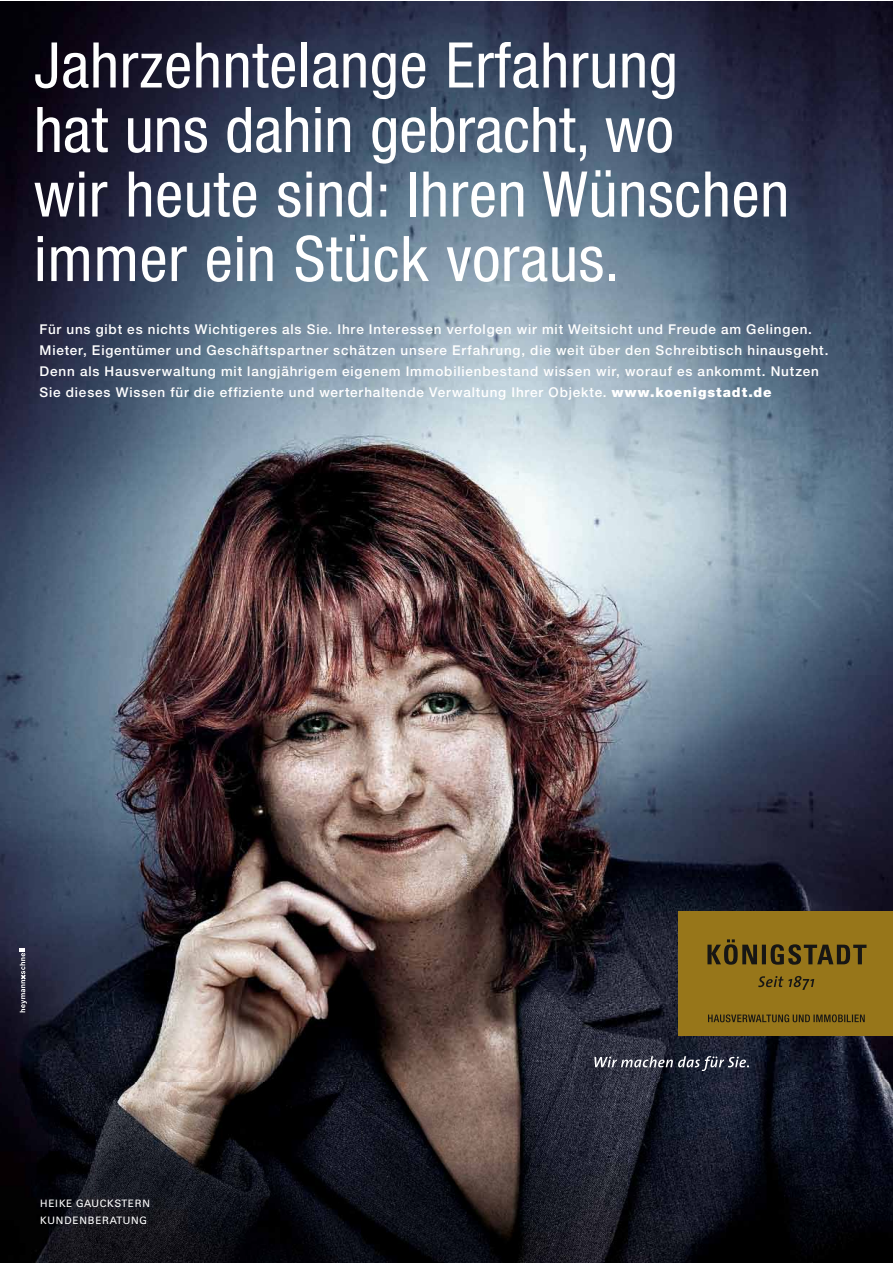
<style>
.page{position:relative;width:893px;height:1263px;background:#fff}
.page>*{position:absolute;margin:0;border:0;box-sizing:border-box;transform-origin:0 0}
.t1{font:63px/64.5px "Helvetica Neue Condensed+KDNQLH";letter-spacing:.01em;color:#fff}
.t2{font:13.5px/21px "Helvetica Neue Medium+FEJDZK";letter-spacing:.065em;color:#fff}
.t3{font:10.5px/17.2px "Univers BQ Regular+FOZEPD";letter-spacing:.06em;color:#fff}
.s1{font-family:"Helvetica Neue Black+SCCFYK"}
</style>
<div class="page">
<img style="left:0;top:1px;width:892px;height:1262px">
<svg style="left:20px;top:948px;width:7px;height:64px"></svg>
<div style="left:678px;top:911px;width:214px;height:125px;background:#97761a"></div>
<svg style="left:595px;top:1056px;width:154px;height:15px;background:#545763"></svg>
<svg style="left:707px;top:939px;width:159px;height:26px"></svg>
<svg style="left:758px;top:976px;width:56px;height:14px"></svg>
<svg style="left:708px;top:1014px;width:157px;height:8px"></svg>
<h1 class="t1" style="left:34px;top:33px;width:757px">Jahrzehntelange Erfahrung<br>hat uns dahin gebracht, wo<br>wir heute sind: Ihren Wünschen immer ein Stück voraus.</h1>
<p class="t2" style="left:40px;top:319px;width:790px">Für uns gibt es nichts Wichtigeres als Sie. Ihre Interessen verfolgen wir mit Weitsicht und Freude am Gelingen.<br>Mieter, Eigentümer und Geschäftspartner schätzen unsere Erfahrung, die weit über den Schreibtisch hinausgeht.<br>Denn als Hausverwaltung mit langjährigem eigenem Immobilienbestand wissen wir, worauf es ankommt. Nutzen Sie dieses Wissen für die effiziente und werterhaltende Verwaltung Ihrer Objekte. <span class="s1">www.koenigstadt.de</span></p>
<p class="t3" style="left:40px;top:1195px;width:111px">HEIKE GAUCKSTERN<br>KUNDENBERATUNG</p>
</div>
